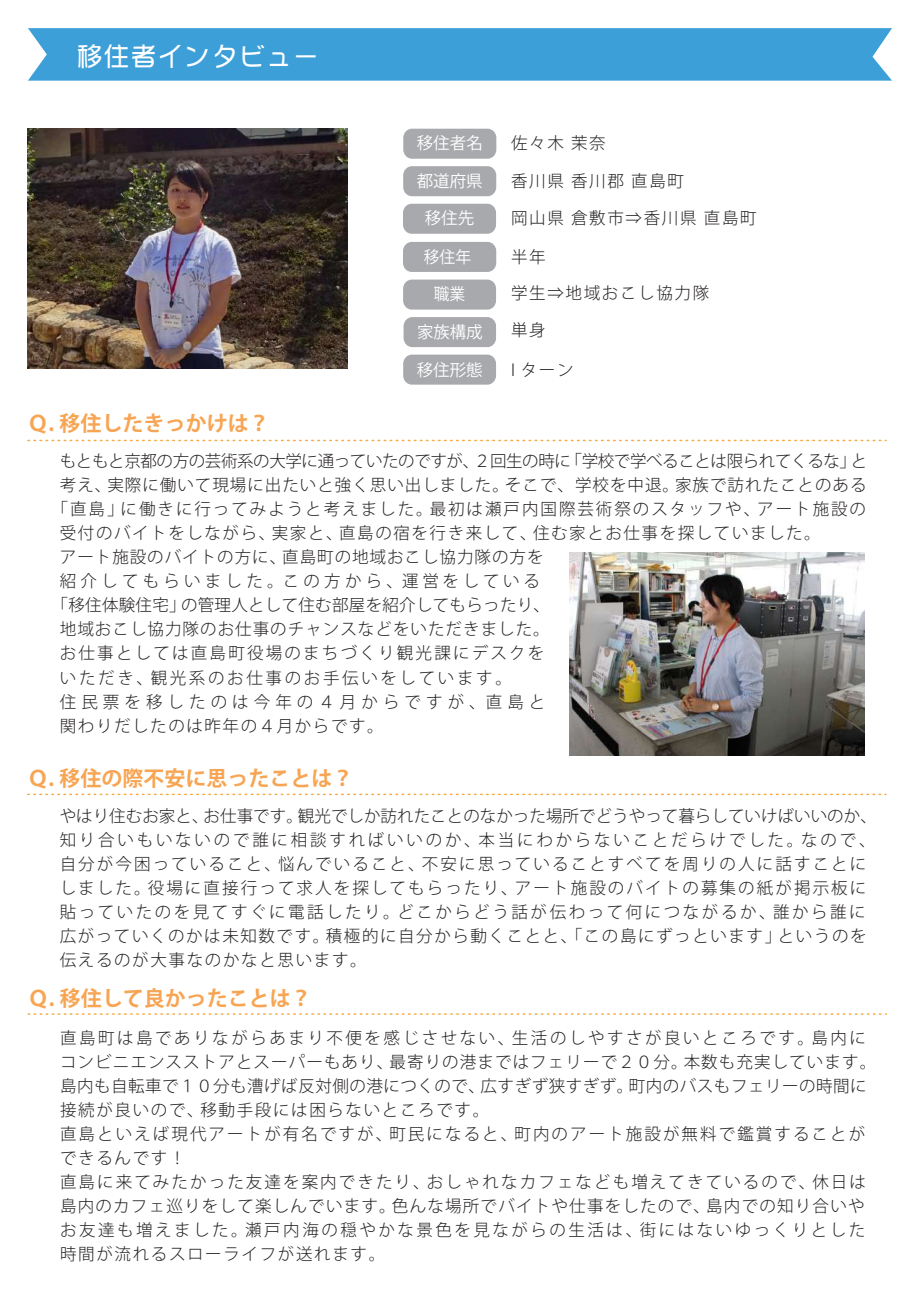
<style>
.page{position:relative;width:919px;height:1289px;background:#fff}
.page>*{position:absolute;margin:0;border:0;box-sizing:border-box;transform-origin:0 0}
.t1{font:27px "DFPOP Mix W4 WINP RKSJ H";color:#fff}
.t2{font:700 21px "Koz Go Pr 6 N";color:#f7a553}
.t3{font:300 16.5px/24px "Koz Go Pr 6 N";letter-spacing:.1em;color:#231f20}
.t4{font:300 16.5px/24px "Koz Go Pr 6 N";letter-spacing:.125em;color:#231f20}
.t5{font:300 16.5px "Koz Go Pr 6 N";letter-spacing:.06em;color:#231f20}
.t6{font:300 16.5px "Koz Go Pr 6 N";letter-spacing:-.025em;color:#231f20}
.t7{font:300 16.5px "Koz Go Pr 6 N";letter-spacing:.12em;color:#231f20}
.t8{font:300 16.5px "Koz Go Pr 6 N";letter-spacing:.015em;color:#231f20}
.t9{font:300 16.5px "Koz Go Pr 6 N";letter-spacing:.135em;color:#231f20}
.t10{font:300 16.5px "Koz Go Pr 6 N";letter-spacing:.255em;color:#231f20}
.t11{font:300 16.5px "Koz Go Pr 6 N";letter-spacing:.16em;color:#231f20}
.t12{font:300 16.5px "Koz Go Pr 6 N";letter-spacing:.305em;color:#231f20}
.t13{font:16.5px "Koz Go Pr 6 N";color:#fff}
.t14{font:16.5px "Koz Go Pr 6 N";color:#fff;scale:.96 1}
.t15{font:16.5px "Koz Go Pr 6 N";color:#fff;scale:.95 1}
</style>
<div class="page">
<div style="left:403px;top:317px;width:93px;height:30px;background:#a8a9ad;border-radius:9px"></div>
<div style="left:403px;top:242px;width:93px;height:30px;background:#a8a9ad;border-radius:9px"></div>
<div style="left:403px;top:279px;width:93px;height:30px;background:#a8a9ad;border-radius:9px"></div>
<div style="left:403px;top:204px;width:93px;height:30px;background:#a8a9ad;border-radius:9px"></div>
<div style="left:403px;top:129px;width:93px;height:30px;background:#a8a9ad;border-radius:9px"></div>
<div style="left:403px;top:166px;width:93px;height:30px;background:#a8a9ad;border-radius:9px"></div>
<div style="left:403px;top:354px;width:93px;height:30px;background:#a8a9ad;border-radius:9px"></div>
<svg style="left:28px;top:793px;width:857px;height:2px"></svg>
<svg style="left:28px;top:440px;width:858px;height:1px"></svg>
<div style="left:28px;top:28px;width:864px;height:53px;background:#3d9fd8"></div>
<img style="left:28px;top:129px;width:319px;height:240px">
<svg style="left:28px;top:1013px;width:858px;height:1px"></svg>
<img style="left:569px;top:552px;width:295px;height:203px">
<h1 class="t1" style="left:76px;top:43px;width:245px">移住者インタビュー</h1>
<p class="t2" style="left:28px;top:412px;width:243px">Ｑ. 移住したきっかけは？</p>
<p class="t13" style="left:417px;top:134px;width:67px">移住者名</p>
<p class="t3" style="left:511px;top:132px;width:96px">佐々木 茉奈</p>
<p class="t13" style="left:416px;top:171px;width:67px">都道府県</p>
<p class="t3" style="left:511px;top:169px;width:174px">香川県 香川郡 直島町</p>
<p class="t13" style="left:425px;top:209px;width:51px">移住先</p>
<p class="t3" style="left:511px;top:207px;width:247px">岡山県 倉敷市⇒香川県 直島町</p>
<p class="t14" style="left:424px;top:247px;width:51px">移住年</p>
<p class="t15" style="left:434px;top:285px;width:35px">職業</p>
<p class="t3" style="left:511px;top:239px;width:199px;line-height:36.2px">半年<br>学生⇒地域おこし協力隊</p>
<p class="t13" style="left:417px;top:322px;width:67px">家族構成</p>
<p class="t13" style="left:416px;top:361px;width:67px">移住形態</p>
<p class="t3" style="left:511px;top:318px;width:36px">単身</p>
<p class="t3" style="left:511px;top:358px;width:64px">I ターン</p>
<p class="t6" style="left:60px;top:452px;width:808px">もともと京都の方の芸術系の大学に通っていたのですが、２回生の時に「学校で学べることは限られてくるな」と</p>
<p class="t5" style="left:60px;top:476px;width:808px">考え、実際に働いて現場に出たいと強く思い出しました。そこで、学校を中退。家族で訪れたことのある</p>
<p class="t7" style="left:52px;top:500px;width:816px">「直島」に働きに行ってみようと考えました。最初は瀬戸内国際芸術祭のスタッフや、アート施設の</p>
<p class="t3" style="left:60px;top:521px;width:762px">受付のバイトをしながら、実家と、直島の宿を行き来して、住む家とお仕事を探していました。</p>
<p class="t5" style="left:60px;top:548px;width:485px">アート施設のバイトの方に、直島町の地域おこし協力隊の方を</p>
<p class="t10" style="left:60px;top:572px;width:481px">紹介してもらいました。この方から、運営をしている</p>
<p class="t8" style="left:52px;top:596px;width:500px">「移住体験住宅」の管理人として住む部屋を紹介してもらったり、</p>
<p class="t5" style="left:60px;top:620px;width:491px">地域おこし協力隊のお仕事のチャンスなどをいただきました。</p>
<p class="t9" style="left:60px;top:644px;width:486px">お仕事としては直島町役場のまちづくり観光課にデスクを</p>
<p class="t11" style="left:60px;top:668px;width:453px">いただき、観光系のお仕事のお手伝いをしています。</p>
<p class="t12" style="left:60px;top:692px;width:487px">住民票を移したのは今年の４月からですが、直島と</p>
<p class="t3" style="left:60px;top:713px;width:325px">関わりだしたのは昨年の４月からです。</p>
<p class="t2" style="left:27px;top:766px;width:327px">Ｑ. 移住の際不安に思ったことは？</p>
<p class="t4" style="left:60px;top:804px;width:818px">やはり住むお家と、お仕事です。観光でしか訪れたことのなかった場所でどうやって暮らしていけばいいのか、知り合いもいないので誰に相談すればいいのか、本当にわからないことだらけでした。なので、自分が今困っていること、悩んでいること、不安に思っていることすべてを周りの人に話すことにしました。役場に直接行って求人を探してもらったり、アート施設のバイトの募集の紙が掲示板に貼っていたのを見てすぐに電話したり。どこからどう話が伝わって何につながるか、誰から誰に広がっていくのかは未知数です。積極的に自分から動くことと、「この島にずっといます」というのを伝えるのが大事なのかなと思います。</p>
<p class="t2" style="left:28px;top:986px;width:285px">Ｑ. 移住して良かったことは？</p>
<p class="t3" style="left:60px;top:1026px;width:817px">直島町は島でありながらあまり不便を感じさせない、生活のしやすさが良いところです。島内にコンビニエンスストアとスーパーもあり、最寄りの港まではフェリーで２０分。本数も充実しています。島内も自転車で１０分も漕げば反対側の港につくので、広すぎず狭すぎず。町内のバスもフェリーの時間に接続が良いので、移動手段には困らないところです。<br>直島といえば現代アートが有名ですが、町民になると、町内のアート施設が無料で鑑賞することができるんです！<br>直島に来てみたかった友達を案内できたり、おしゃれなカフェなども増えてきているので、休日は島内のカフェ巡りをして楽しんでいます。色んな場所でバイトや仕事をしたので、島内での知り合いやお友達も増えました。瀬戸内海の穏やかな景色を見ながらの生活は、街にはないゆっくりとした時間が流れるスローライフが送れます。</p>
</div>
